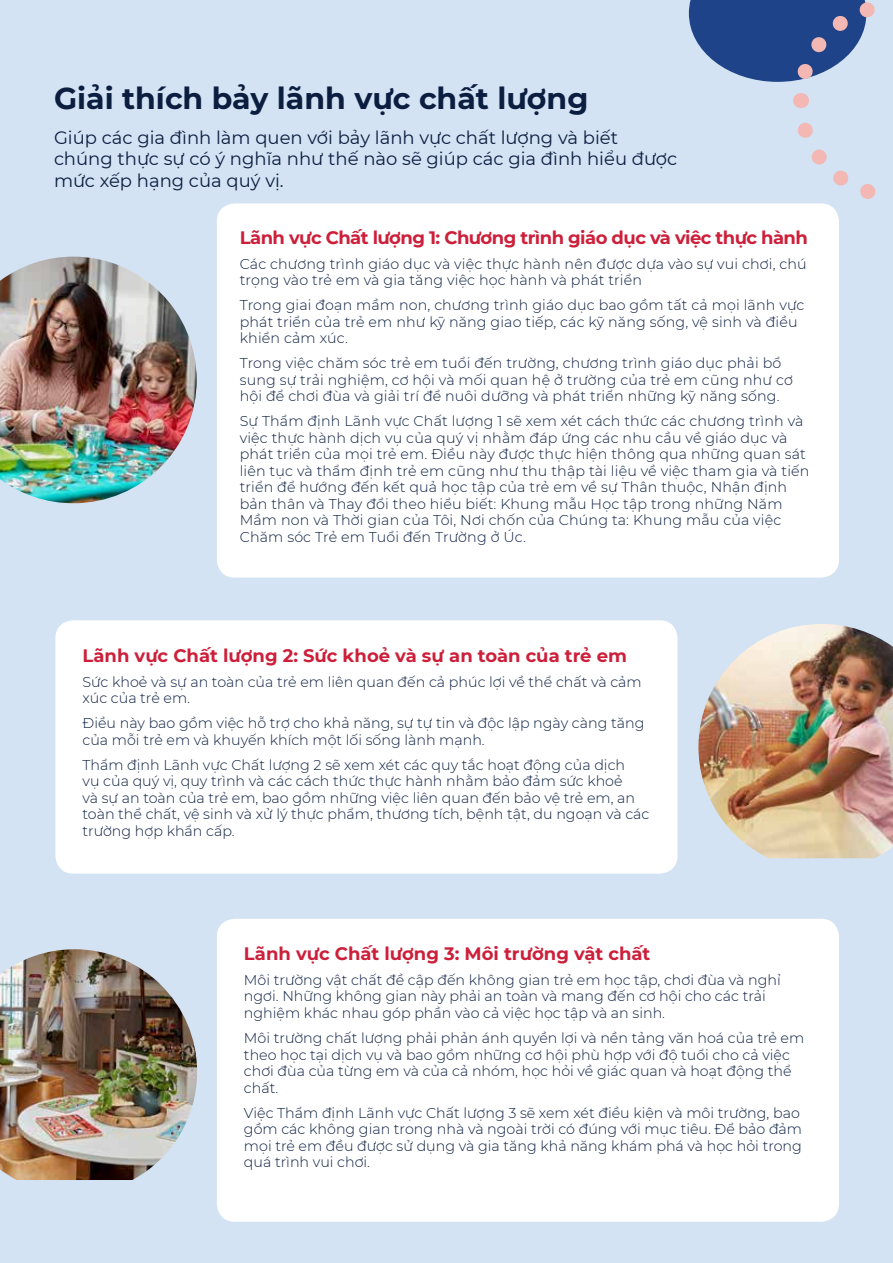
<style>
.page{position:relative;width:893px;height:1263px;background:#d3e3f3}
.page>*{position:absolute;margin:0;border:0;box-sizing:border-box;transform-origin:0 0}
.t1{font:700 30px "Montserrat";color:#0b1e40}
.t2{font:18px/21.6px "Montserrat";color:#0b1e40}
.t3{font:700 18px "Montserrat";color:#cd1f3a}
.t4{font:700 18px "Montserrat";letter-spacing:-.02em;color:#cd1f3a}
.t5{font:300 14.25px/16.5px "Montserrat";color:#0b1e40}
</style>
<div class="page">
<div style="left:217px;top:203px;width:622px;height:375px;background:#fff;border-radius:18px"></div>
<img style="left:0;top:257px;width:197px;height:246px">
<svg style="left:689px;top:0;width:204px;height:212px"></svg>
<img style="left:698px;top:624px;width:195px;height:234px">
<div style="left:55px;top:620px;width:622px;height:254px;background:#fff;border-radius:18px"></div>
<div style="left:217px;top:919px;width:622px;height:303px;background:#fff;border-radius:18px"></div>
<img style="left:0;top:949px;width:197px;height:231px">
<p class="t1" style="left:54px;top:77px;width:536px">Giải thích bảy lãnh vực chất lượng</p>
<p class="t2" style="left:54px;top:126px;width:625px">Giúp các gia đình làm quen với bảy lãnh vực chất lượng và biết chúng thực sự có ý nghĩa như thế nào sẽ giúp các gia đình hiểu được mức xếp hạng của quý vị.</p>
<p class="t4" style="left:240px;top:224px;width:570px">Lãnh vực Chất lượng 1: Chương trình giáo dục và việc thực hành</p>
<p class="t5" style="left:240px;top:255px;width:568px">Các chương trình giáo dục và việc thực hành nên được dựa vào sự vui chơi, chú trọng vào trẻ em và gia tăng việc học hành và phát triển</p>
<p class="t5" style="left:240px;top:296px;width:566px">Trong giai đoạn mầm non, chương trình giáo dục bao gồm tất cả mọi lãnh vực phát triển của trẻ em như kỹ năng giao tiếp, các kỹ năng sống, vệ sinh và điều khiển cảm xúc.</p>
<p class="t5" style="left:240px;top:354px;width:555px">Trong việc chăm sóc trẻ em tuổi đến trường, chương trình giáo dục phải bổ sung sự trải nghiệm, cơ hội và mối quan hệ ở trường của trẻ em cũng như cơ hội để chơi đùa và giải trí để nuôi dưỡng và phát triển những kỹ năng sống.</p>
<p class="t5" style="left:240px;top:412px;width:571px">Sự Thẩm định Lãnh vực Chất lượng 1 sẽ xem xét cách thức các chương trình và việc thực hành dịch vụ của quý vị nhằm đáp ứng các nhu cầu về giáo dục và phát triển của mọi trẻ em. Điều này được thực hiện thông qua những quan sát liên tục và thẩm định trẻ em cũng như thu thập tài liệu về việc tham gia và tiến triển để hướng đến kết quả học tập của trẻ em về sự Thân thuộc, Nhận định bản thân và Thay đổi theo hiểu biết: Khung mẫu Học tập trong những Năm Mầm non và Thời gian của Tôi, Nơi chốn của Chúng ta: Khung mẫu của việc Chăm sóc Trẻ em Tuổi đến Trường ở Úc.</p>
<p class="t3" style="left:83px;top:642px;width:546px">Lãnh vực Chất lượng 2: Sức khoẻ và sự an toàn của trẻ em</p>
<p class="t5" style="left:83px;top:673px;width:561px">Sức khoẻ và sự an toàn của trẻ em liên quan đến cả phúc lợi về thể chất và cảm xúc của trẻ em.</p>
<p class="t5" style="left:83px;top:714px;width:563px">Điều này bao gồm việc hỗ trợ cho khả năng, sự tự tin và độc lập ngày càng tăng của mỗi trẻ em và khuyến khích một lối sống lành mạnh.</p>
<p class="t5" style="left:83px;top:756px;width:568px">Thẩm định Lãnh vực Chất lượng 2 sẽ xem xét các quy tắc hoạt động của dịch<br>vụ của quý vị, quy trình và các cách thức thực hành nhằm bảo đảm sức khoẻ<br>và sự an toàn của trẻ em, bao gồm những việc liên quan đến bảo vệ trẻ em, an toàn thể chất, vệ sinh và xử lý thực phẩm, thương tích, bệnh tật, du ngoạn và các trường hợp khẩn cấp.</p>
<p class="t3" style="left:244px;top:940px;width:408px">Lãnh vực Chất lượng 3: Môi trường vật chất</p>
<p class="t5" style="left:244px;top:971px;width:538px">Môi trường vật chất đề cập đến không gian trẻ em học tập, chơi đùa và nghỉ ngơi. Những không gian này phải an toàn và mang đến cơ hội cho các trải nghiệm khác nhau góp phần vào cả việc học tập và an sinh.</p>
<p class="t5" style="left:244px;top:1029px;width:562px">Môi trường chất lượng phải phản ánh quyền lợi và nền tảng văn hoá của trẻ em theo học tại dịch vụ và bao gồm những cơ hội phù hợp với độ tuổi cho cả việc chơi đùa của từng em và của cả nhóm, học hỏi về giác quan và hoạt động thể chất.</p>
<p class="t5" style="left:244px;top:1104px;width:560px">Việc Thẩm định Lãnh vực Chất lượng 3 sẽ xem xét điều kiện và môi trường, bao gồm các không gian trong nhà và ngoài trời có đúng với mục tiêu. Để bảo đảm mọi trẻ em đều được sử dụng và gia tăng khả năng khám phá và học hỏi trong quá trình vui chơi.</p>
</div>
